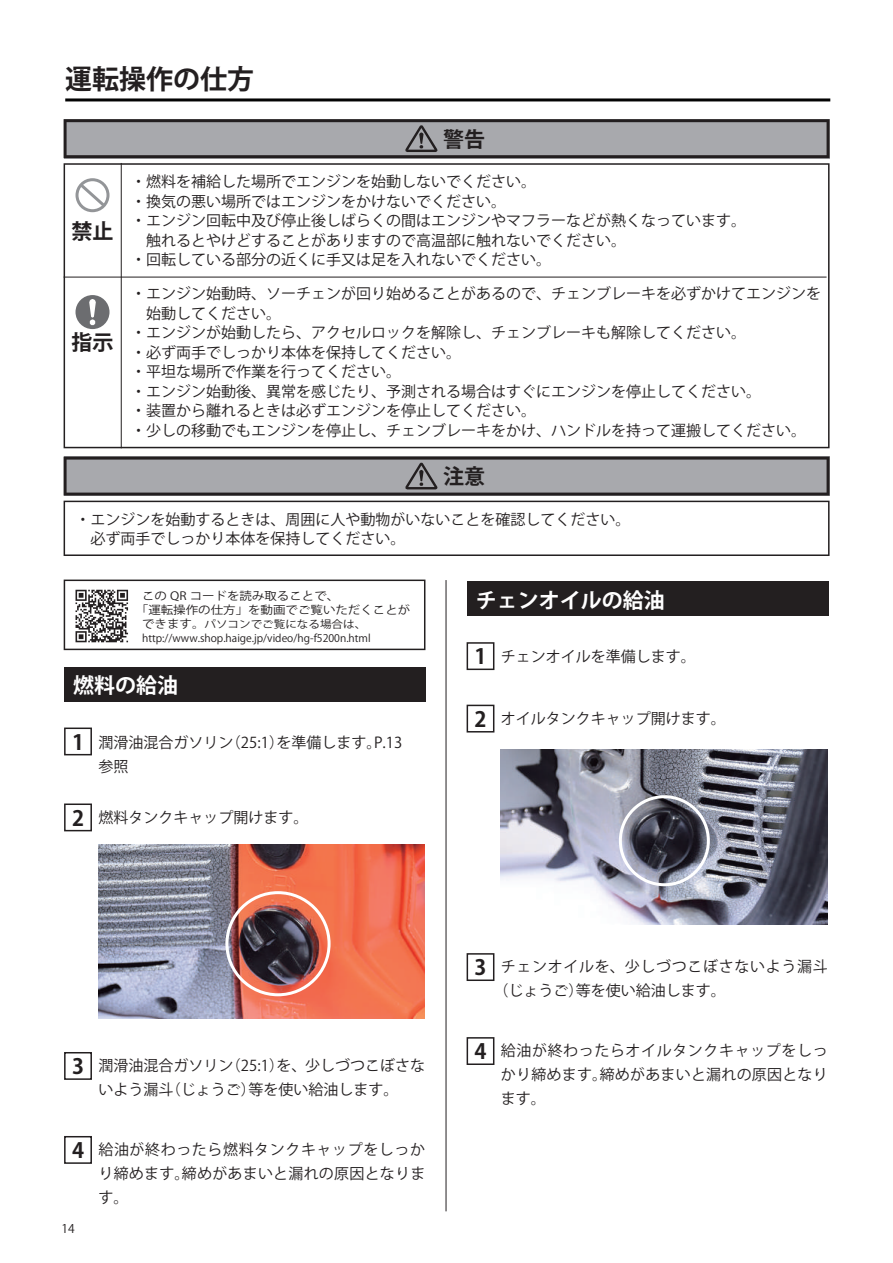
<style>
.page{position:relative;width:893px;height:1263px;background:#fff}
.page>*{position:absolute;margin:0;border:0;box-sizing:border-box;transform-origin:0 0}
.t1{font:700 27px "Koz Go Pr 6 N";color:#231f20}
.t2{font:700 21px "Koz Go Pr 6 N";color:#231f20}
.t3{font:700 21px "Koz Go Pr 6 N";color:#fff}
.t4{font:15px/19.5px "Koz Go Pr 6 N";color:#231f20}
.t5{font:15px/24px "Koz Go Pr 6 N";letter-spacing:.045em;color:#231f20}
.t6{font:12px "Koz Go Pr 6 N";color:#231f20}
.t7{font:11.4px "Koz Go Pr 6 N";color:#231f20;scale:1.1 1}
.t8{font:10.5px/13.8px "Koz Go Pr 6 N";color:#231f20;scale:1.1 1}
.s1{font-size:11.4px}
</style>
<div class="page">
<hr style="left:65px;top:98px;width:765px;height:3px;background:#030303">
<img style="left:99px;top:844px;width:326px;height:174px">
<img style="left:501px;top:749px;width:327px;height:175px">
<svg style="left:64px;top:163px;width:766px;height:285px"></svg>
<svg style="left:64px;top:119px;width:766px;height:39px;background:#929295"></svg>
<svg style="left:76px;top:178px;width:34px;height:34px"></svg>
<div style="left:76px;top:295px;width:34px;height:34px;background:#6c6d70;border-radius:50%"></div>
<svg style="left:89px;top:299px;width:7px;height:26px"></svg>
<hr style="left:121px;top:163px;width:1px;height:285px;background:#231f20">
<hr style="left:64px;top:277px;width:762px;height:1px;background:#231f20">
<svg style="left:64px;top:457px;width:766px;height:99px"></svg>
<hr style="left:446px;top:580px;width:1px;height:631px;background:#231f20">
<div style="left:64px;top:727px;width:28px;height:28px;border:2px solid #231f20"></div>
<div style="left:64px;top:803px;width:28px;height:28px;border:2px solid #231f20"></div>
<div style="left:64px;top:1052px;width:28px;height:28px;border:2px solid #231f20"></div>
<div style="left:64px;top:1136px;width:28px;height:28px;border:2px solid #231f20"></div>
<div style="left:467px;top:642px;width:27px;height:28px;border:2px solid #231f20"></div>
<div style="left:467px;top:705px;width:27px;height:27px;border:2px solid #231f20"></div>
<div style="left:467px;top:953px;width:27px;height:28px;border:2px solid #231f20"></div>
<div style="left:467px;top:1037px;width:27px;height:28px;border:2px solid #231f20"></div>
<div style="left:64px;top:667px;width:362px;height:34px;background:#231f20"></div>
<div style="left:467px;top:582px;width:361px;height:34px;background:#231f20"></div>
<div style="left:619px;top:795px;width:91px;height:91px;border:3px solid #fff;border-radius:50%"></div>
<svg style="left:64px;top:579px;width:361px;height:71px"></svg>
<div style="left:225px;top:891px;width:106px;height:105px;border:3px solid #fff;border-radius:50%"></div>
<h1 class="t1" style="left:65px;top:64px;width:190px">運転操作の仕方</h1>
<h2 class="t2" style="left:443px;top:127px;width:43px">警告</h2>
<h2 class="t2" style="left:72px;top:219px;width:43px">禁止</h2>
<h2 class="t2" style="left:72px;top:330px;width:43px">指示</h2>
<p class="t4" style="left:131px;top:172px;width:616px">・燃料を補給した場所でエンジンを始動しないでください。<br>・換気の悪い場所ではエンジンをかけないでください。<br>・エンジン回転中及び停止後しばらくの間はエンジンやマフラーなどが熱くなっています。　触れるとやけどすることがありますので高温部に触れないでください。<br>・回転している部分の近くに手又は足を入れないでください。</p>
<p class="t4" style="left:131px;top:284px;width:691px">・エンジン始動時、ソーチェンが回り始めることがあるので、チェンブレーキを必ずかけてエンジンを　始動してください。<br>・エンジンが始動したら、アクセルロックを解除し、チェンブレーキも解除してください。<br>・必ず両手でしっかり本体を保持してください。<br>・平坦な場所で作業を行ってください。<br>・エンジン始動後、異常を感じたり、予測される場合はすぐにエンジンを停止してください。<br>・装置から離れるときは必ずエンジンを停止してください。<br>・少しの移動でもエンジンを停止し、チェンブレーキをかけ、ハンドルを持って運搬してください。</p>
<h2 class="t2" style="left:443px;top:465px;width:43px">注意</h2>
<p class="t4" style="left:76px;top:510px;width:557px">・エンジンを始動するときは、周囲に人や動物がいないことを確認してください。　必ず両手でしっかり本体を保持してください。</p>
<p class="t7" style="left:142px;top:589px;width:181px">この QR コードを読み取ることで、</p>
<h2 class="t3" style="left:476px;top:588px;width:190px">チェンオイルの給油</h2>
<p class="t8" style="left:142px;top:617px;width:209px"><span class="s1">できます。</span>パソコンでご覧になる場合は、http://www.shop.haige.jp/video/hg-f5200n.html</p>
<p class="t7" style="left:136px;top:603px;width:251px">「運転操作の仕方」を動画でご覧いただくことが</p>
<h2 class="t3" style="left:73px;top:674px;width:106px">燃料の給油</h2>
<h2 class="t2" style="left:72px;top:730px;width:14px">1</h2>
<h2 class="t2" style="left:72px;top:806px;width:14px">2</h2>
<p class="t4" style="left:98px;top:730px;width:305px;line-height:24px">潤滑油混合ガソリン（25:1）を準備します。P.13参照</p>
<p class="t4" style="left:98px;top:808px;width:212px">燃料タンクキャップ開けます。</p>
<h2 class="t2" style="left:474px;top:645px;width:14px">1</h2>
<p class="t4" style="left:501px;top:647px;width:196px">チェンオイルを準備します。</p>
<h2 class="t2" style="left:474px;top:707px;width:14px">2</h2>
<p class="t4" style="left:501px;top:709px;width:226px">オイルタンクキャップ開けます。</p>
<h2 class="t2" style="left:72px;top:1055px;width:14px">3</h2>
<p class="t4" style="left:98px;top:1054px;width:328px;line-height:24px">潤滑油混合ガソリン（25:1）を、少しづつこぼさないよう漏斗（じょうご）等を使い給油します。</p>
<h2 class="t2" style="left:72px;top:1138px;width:14px">4</h2>
<p class="t6" style="left:62px;top:1222px;width:15px">14</p>
<p class="t4" style="left:98px;top:1138px;width:328px;line-height:24px;text-align:justify">給油が終わったら燃料タンクキャップをしっかり締めます。締めがあまいと漏れの原因となります。</p>
<h2 class="t2" style="left:474px;top:956px;width:14px">3</h2>
<p class="t5" style="left:493px;top:955px;width:336px;text-indent:8px">チェンオイルを、少しづつこぼさないよう漏斗（じょうご）等を使い給油します。</p>
<h2 class="t2" style="left:474px;top:1040px;width:14px">4</h2>
<p class="t4" style="left:501px;top:1039px;width:328px;line-height:24px;text-align:justify">給油が終わったらオイルタンクキャップをしっかり締めます。締めがあまいと漏れの原因となります。</p>
</div>
